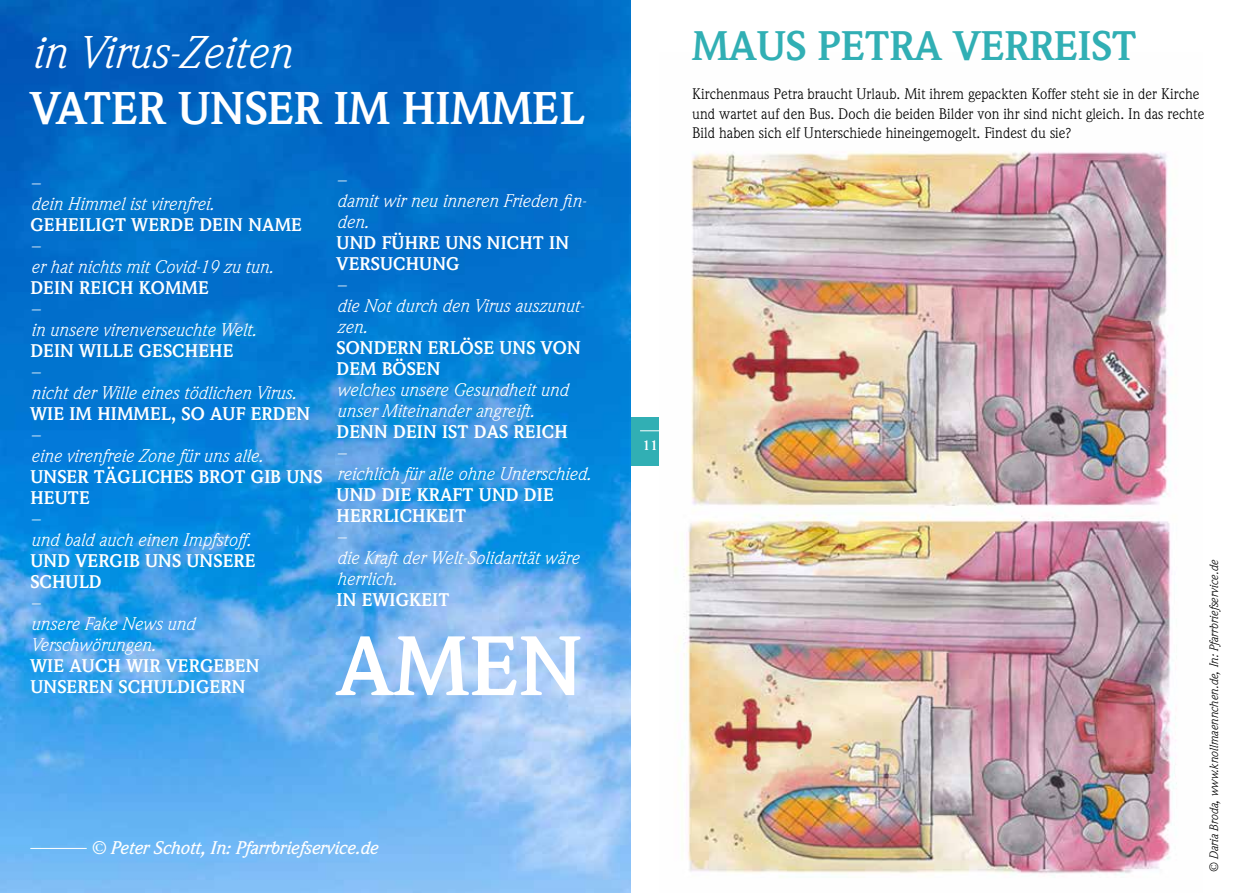
<style>
.page{position:relative;width:1259px;height:893px;background:#fff}
.page>*{position:absolute;margin:0;border:0;box-sizing:border-box;transform-origin:0 0}
.t1{font:700 82.5px "Weidemann";color:#fff}
.t2{font:700 45px "Weidemann";color:#fff}
.t3{font:italic 45px "Weidemann";color:#fff}
.t4{font:700 40.5px "Weidemann";color:#31afb4}
.t5{font:italic 18px/21px "Weidemann";color:#fff}
.t6{font:700 18px/21px "Weidemann";letter-spacing:.01em;color:#fff}
.t7{font:italic 500 18px "Weidemann";letter-spacing:-.01em;color:#fff}
.t8{font:15px/19.5px "Weidemann";color:#000}
.t9{font:700 13.5px "Weidemann";color:#fff}
.t10{font:italic 12px "Weidemann";color:#000}
</style>
<div class="page">
<div style="left:594px;top:417px;width:70px;height:48px;background:#31afb4"></div>
<svg style="left:640px;top:430px;width:19px;height:1px"></svg>
<img style="left:659px;top:151px;width:518px;height:723px">
<img style="left:0;top:0;width:630px;height:893px">
<hr style="left:30px;top:848px;width:57px;height:1px;background:#fff">
<h2 class="t3" style="left:30px;top:26px;width:261px">in Virus-Zeiten</h2>
<h2 class="t2" style="left:30px;top:82px;width:555px">VATER UNSER IM HIMMEL</h2>
<p class="t5" style="left:30px;top:172px;width:185px">–<br>dein Himmel ist virenfrei.</p>
<p class="t6" style="left:30px;top:215px;width:273px">GEHEILIGT WERDE DEIN NAME</p>
<p class="t5" style="left:30px;top:235px;width:244px">–<br>er hat nichts mit Covid-19 zu tun.</p>
<p class="t6" style="left:30px;top:278px;width:180px">DEIN REICH KOMME</p>
<p class="t5" style="left:30px;top:298px;width:227px">–<br>in unsere virenverseuchte Welt.</p>
<p class="t6" style="left:30px;top:341px;width:205px">DEIN WILLE GESCHEHE</p>
<p class="t5" style="left:30px;top:361px;width:267px">–<br>nicht der Wille eines tödlichen Virus.</p>
<p class="t6" style="left:30px;top:404px;width:281px">WIE IM HIMMEL, SO AUF ERDEN</p>
<p class="t5" style="left:30px;top:424px;width:234px">–<br>eine virenfreie Zone für uns alle.</p>
<p class="t6" style="left:30px;top:467px;width:293px">UNSER TÄGLICHES BROT GIB UNS<br>HEUTE</p>
<p class="t5" style="left:30px;top:508px;width:222px">–<br>und bald auch einen Impfstoff.</p>
<p class="t6" style="left:30px;top:551px;width:226px">UND VERGIB UNS UNSERE<br>SCHULD</p>
<p class="t5" style="left:30px;top:592px;width:166px">–<br>unsere Fake News und<br>Verschwörungen.</p>
<p class="t6" style="left:30px;top:656px;width:230px">WIE AUCH WIR VERGEBEN<br>UNSEREN SCHULDIGERN</p>
<p class="t5" style="left:336px;top:169px;width:251px">–<br>damit wir neu inneren Frieden fin&shy;den.</p>
<p class="t6" style="left:336px;top:233px;width:234px">UND FÜHRE UNS NICHT IN<br>VERSUCHUNG</p>
<p class="t5" style="left:336px;top:274px;width:249px">–<br>die Not durch den Virus auszunut&shy;zen.</p>
<p class="t6" style="left:336px;top:338px;width:246px">SONDERN ERLÖSE UNS VON<br>DEM BÖSEN</p>
<p class="t5" style="left:336px;top:379px;width:233px">welches unsere Gesundheit und unser Miteinander angreift.</p>
<p class="t6" style="left:336px;top:422px;width:233px">DENN DEIN IST DAS REICH</p>
<p class="t5" style="left:336px;top:442px;width:256px">–<br>reichlich für alle ohne Unterschied.</p>
<p class="t6" style="left:336px;top:485px;width:219px">UND DIE KRAFT UND DIE<br>HERRLICHKEIT</p>
<p class="t5" style="left:336px;top:526px;width:244px">–<br>die Kraft der Welt-Solidarität wäre herrlich.</p>
<p class="t6" style="left:336px;top:590px;width:114px">IN EWIGKEIT</p>
<h1 class="t1" style="left:336px;top:618px;width:247px">AMEN</h1>
<p class="t7" style="left:92px;top:838px;width:289px">© Peter Schott, In: Pfarrbriefservice.de</p>
<h3 class="t4" style="left:692px;top:22px;width:446px">MAUS PETRA VERREIST</h3>
<p class="t8" style="left:692px;top:84px;width:514px">Kirchenmaus Petra braucht Urlaub. Mit ihrem gepackten Koffer steht sie in der Kirche und wartet auf den Bus. Doch die beiden Bilder von ihr sind nicht gleich. In das rechte<br>Bild haben sich elf Unterschiede hineingemogelt. Findest du sie?</p>
<p class="t9" style="left:643px;top:438px;width:17px">11</p>
<p class="t10" style="left:1206px;top:873px;width:315px;rotate:-90deg">© Daria Broda, www.knollmaennchen.de, In: Pfarrbriefservice.de</p>
</div>
